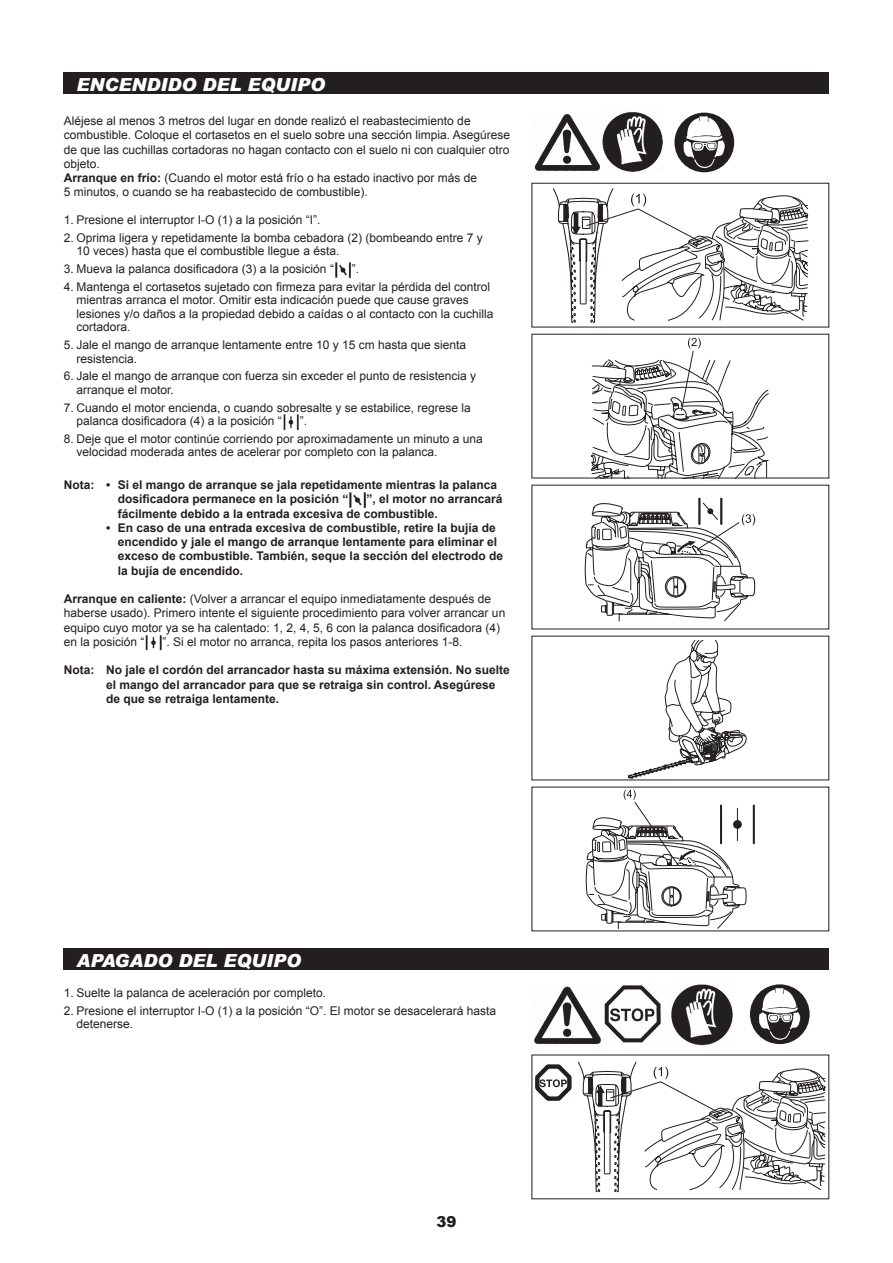
<style>
.page{position:relative;width:893px;height:1263px;background:#fff}
.page>*{position:absolute;margin:0;border:0;box-sizing:border-box;transform-origin:0 0}
.t1{font:italic 900 18px "Arial";color:#fff}
.t2{font:900 15px "Arial";color:#231f20}
.t3{font:12px/13.5px "Arial";color:#231f20}
.t4{font:700 12px/14.2px "Arial";color:#231f20}
.s1{font-weight:700}
</style>
<div class="page">
<img style="left:335px;top:262px;width:16px;height:16px">
<img style="left:283px;top:414px;width:16px;height:16px">
<img style="left:349px;top:492px;width:17px;height:17px">
<img style="left:145px;top:635px;width:17px;height:16px">
<div style="left:64px;top:72px;width:765px;height:22px;background:#231f20"></div>
<div style="left:531px;top:183px;width:298px;height:144px;border:1px solid #231f20"></div>
<div style="left:64px;top:948px;width:765px;height:21px;background:#231f20"></div>
<img style="left:534px;top:984px;width:199px;height:62px">
<img style="left:534px;top:112px;width:129px;height:60px">
<svg style="left:673px;top:111px;width:63px;height:63px"></svg>
<div style="left:674px;top:113px;width:60px;height:59px;background:#231f20;border-radius:50%"></div>
<svg style="left:683px;top:116px;width:45px;height:55px"></svg>
<div style="left:697px;top:185px;width:70px;height:141px;background:#fff"></div>
<svg style="left:591px;top:338px;width:178px;height:138px"></svg>
<hr style="left:698px;top:499px;width:2px;height:25px;background:#231f20">
<hr style="left:720px;top:499px;width:2px;height:25px;background:#231f20">
<svg style="left:585px;top:500px;width:171px;height:122px"></svg>
<svg style="left:628px;top:640px;width:118px;height:138px"></svg>
<hr style="left:753px;top:805px;width:2px;height:38px;background:#231f20">
<svg style="left:586px;top:790px;width:161px;height:139px"></svg>
<svg style="left:535px;top:1061px;width:291px;height:132px"></svg>
<svg style="left:553px;top:188px;width:255px;height:135px"></svg>
<svg style="left:748px;top:983px;width:63px;height:62px"></svg>
<div style="left:750px;top:984px;width:60px;height:60px;background:#231f20;border-radius:50%"></div>
<svg style="left:759px;top:987px;width:44px;height:55px"></svg>
<h1 class="t1" style="left:77px;top:73px;width:250px">ENCENDIDO DEL EQUIPO</h1>
<p class="t3" style="left:64px;top:114px;width:448px;line-height:14.2px">Aléjese al menos 3 metros del lugar en donde realizó el reabastecimiento de combustible. Coloque el cortasetos en el suelo sobre una sección limpia. Asegúrese de que las cuchillas cortadoras no hagan contacto con el suelo ni con cualquier otro objeto.<br><span class="s1">Arranque en frío:</span> (Cuando el motor está frío o ha estado inactivo por más de<br>5 minutos, o cuando se ha reabastecido de combustible).</p>
<p class="t3" style="left:64px;top:213px;width:258px">1. Presione el interruptor I-O (1) a la posición “I”.</p>
<p class="t3" style="left:77px;top:231px;width:408px;text-indent:-13px">2. Oprima ligera y repetidamente la bomba cebadora (2) (bombeando entre 7 y<br>10 veces) hasta que el combustible llegue a ésta.</p>
<p class="t3" style="left:64px;top:262px;width:272px">3. Mueva la palanca dosificadora (3) a la posición “</p>
<p class="t3" style="left:352px;top:262px;width:9px">”.</p>
<p class="t3" style="left:77px;top:280px;width:418px;text-indent:-13px">4. Mantenga el cortasetos sujetado con firmeza para evitar la pérdida del control mientras arranca el motor. Omitir esta indicación puede que cause graves lesiones y/o daños a la propiedad debido a caídas o al contacto con la cuchilla cortadora.</p>
<p class="t3" style="left:77px;top:338px;width:391px;text-indent:-13px">5. Jale el mango de arranque lentamente entre 10 y 15 cm hasta que sienta resistencia.</p>
<p class="t3" style="left:77px;top:370px;width:401px;text-indent:-13px">6. Jale el mango de arranque con fuerza sin exceder el punto de resistencia y arranque el motor.</p>
<p class="t3" style="left:77px;top:401px;width:396px;text-indent:-13px">7. Cuando el motor encienda, o cuando sobresalte y se estabilice, regrese la palanca dosificadora (4) a la posición “</p>
<p class="t3" style="left:300px;top:414px;width:9px">”.</p>
<p class="t3" style="left:77px;top:432px;width:408px;text-indent:-13px">8. Deje que el motor continúe corriendo por aproximadamente un minuto a una velocidad moderada antes de acelerar por completo con la palanca.</p>
<p class="t4" style="left:118px;top:478px;width:381px;text-indent:-54px">Nota: • Si el mango de arranque se jala repetidamente mientras la palanca dosificadora permanece en la posición “</p>
<p class="t4" style="left:118px;top:492px;width:386px;text-indent:249px">”, el motor no arrancará fácilmente debido a la entrada excesiva de combustible.</p>
<p class="t4" style="left:118px;top:521px;width:387px;text-indent:-11px">• En caso de una entrada excesiva de combustible, retire la bujía de encendido y jale el mango de arranque lentamente para eliminar el exceso de combustible. También, seque la sección del electrodo de la bujía de encendido.</p>
<p class="t3" style="left:64px;top:592px;width:443px;line-height:14.2px"><span class="s1">Arranque en caliente:</span> (Volver a arrancar el equipo inmediatamente después de haberse usado). Primero intente el siguiente procedimiento para volver arrancar un equipo cuyo motor ya se ha calentado: 1, 2, 4, 5, 6 con la palanca dosificadora (4) en la posición “</p>
<p class="t3" style="left:162px;top:635px;width:302px">”. Si el motor no arranca, repita los pasos anteriores 1-8.</p>
<p class="t4" style="left:106px;top:663px;width:405px;text-indent:-43px">Nota: No jale el cordón del arrancador hasta su máxima extensión. No suelte el mango del arrancador para que se retraiga sin control. Asegúrese de que se retraiga lentamente.</p>
<h1 class="t1" style="left:77px;top:949px;width:226px">APAGADO DEL EQUIPO</h1>
<p class="t3" style="left:64px;top:986px;width:264px">1. Suelte la palanca de aceleración por completo.</p>
<p class="t3" style="left:77px;top:1004px;width:421px;text-indent:-13px">2. Presione el interruptor I-O (1) a la posición “O”. El motor se desacelerará hasta detenerse.</p>
<p class="t2" style="left:436px;top:1210px;width:22px">39</p>
</div>
